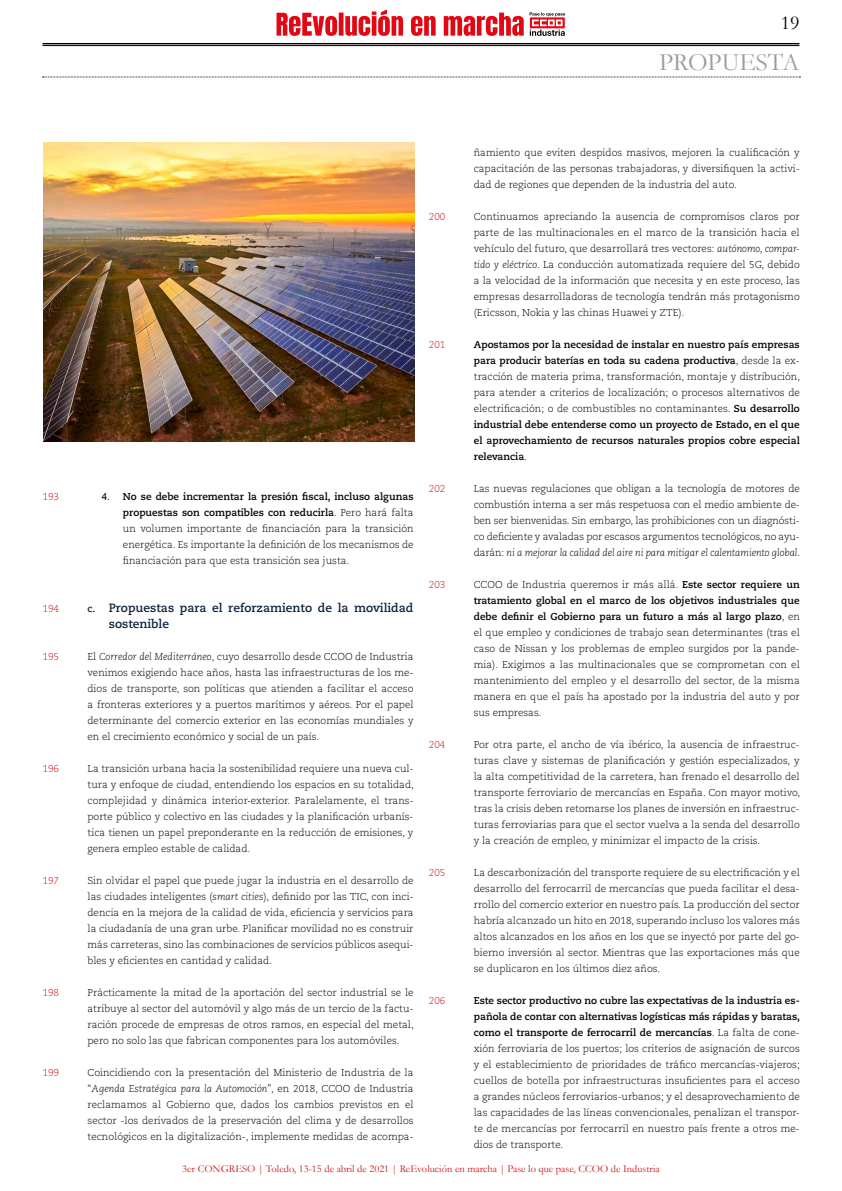
<style>
.page{position:relative;width:842px;height:1191px;background:#fff}
.page>*{position:absolute;margin:0;border:0;box-sizing:border-box;transform-origin:0 0}
.t1{font:25px "Garamond";color:#9d9d9c}
.t2{font:20px "Garamond";color:#000}
.t3{font:700 12px/16px "Caecilia";color:#0f243e}
.t4{font:10.5px "Garamond";color:#cd1719}
.t5{font:300 10px/16px "Caecilia";color:#000;text-align:justify}
.t6{font:700 10px/16px "Caecilia";color:#000;text-align:justify}
.t7{font:300 10px "Caecilia";color:#cd1719}
.s1{font-family:"Arial";font-weight:400}
.s2{font-weight:700}
.s3{font-size:10px}
.s4{font-style:italic}
.s5{font-weight:300}
</style>
<div class="page">
<svg style="left:276px;top:9px;width:248px;height:27px"></svg>
<svg style="left:530px;top:12px;width:35px;height:24px"></svg>
<hr style="left:43px;top:45px;width:756px;height:1px;background:#000">
<hr style="left:43px;top:43px;width:756px;height:1px;background:#000">
<svg style="left:43px;top:77px;width:757px;height:1px"></svg>
<img style="left:43px;top:143px;width:372px;height:299px">
<h2 class="t2" style="left:781px;top:11px;width:20px">19</h2>
<h1 class="t1" style="left:659px;top:47px;width:142px">PROPUESTA</h1>
<p class="t7" style="left:43px;top:491px;width:18px">193</p>
<p class="t7" style="left:43px;top:603px;width:18px">194</p>
<p class="t7" style="left:43px;top:651px;width:18px">195</p>
<p class="t7" style="left:43px;top:763px;width:18px">196</p>
<p class="t7" style="left:43px;top:875px;width:18px">197</p>
<p class="t7" style="left:43px;top:987px;width:18px">198</p>
<p class="t7" style="left:43px;top:1067px;width:18px">199</p>
<p class="t7" style="left:429px;top:211px;width:18px">200</p>
<p class="t7" style="left:429px;top:339px;width:18px">201</p>
<p class="t5" style="left:123px;top:489px;width:292px;text-indent:-21px"><span class="s1">4.</span> <span class="s2">No se debe incrementar la presión fiscal, incluso algunas propuestas son compatibles con reducirla</span>. Pero hará falta un volumen importante de financiación para la transición energética. Es importante la definición de los mecanismos de financiación para que esta transición sea justa.</p>
<p class="t3" style="left:109px;top:600px;width:306px;text-indent:-21px"><span class="s3">c.</span> Propuestas para el reforzamiento de la movilidad sostenible</p>
<p class="t5" style="left:88px;top:649px;width:328px">El <span class="s4">Corredor del Mediterráneo</span>, cuyo desarrollo desde CCOO de Industria venimos exigiendo hace años, hasta las infraestructuras de los me&shy;dios de transporte, son políticas que atienden a facilitar el acceso a fronteras exteriores y a puertos marítimos y aéreos. Por el papel determinante del comercio exterior en las economías mundiales y en el crecimiento económico y social de un país.</p>
<p class="t5" style="left:88px;top:761px;width:328px">La transición urbana hacia la sostenibilidad requiere una nueva cul&shy;tura y enfoque de ciudad, entendiendo los espacios en su totalidad, complejidad y dinámica interior-exterior. Paralelamente, el trans&shy;porte público y colectivo en las ciudades y la planificación urbanís&shy;tica tienen un papel preponderante en la reducción de emisiones, y genera empleo estable de calidad.</p>
<p class="t5" style="left:88px;top:873px;width:328px">Sin olvidar el papel que puede jugar la industria en el desarrollo de las ciudades inteligentes (<span class="s4">smart cities</span>), definido por las TIC, con inci&shy;dencia en la mejora de la calidad de vida, eficiencia y servicios para la ciudadanía de una gran urbe. Planificar movilidad no es construir más carreteras, sino las combinaciones de servicios públicos asequi&shy;bles y eficientes en cantidad y calidad.</p>
<p class="t5" style="left:88px;top:985px;width:328px">Prácticamente la mitad de la aportación del sector industrial se le atribuye al sector del automóvil y algo más de un tercio de la factu&shy;ración procede de empresas de otros ramos, en especial del metal, pero no solo las que fabrican componentes para los automóviles.</p>
<p class="t5" style="left:88px;top:1065px;width:328px">Coincidiendo con la presentación del Ministerio de Industria de la “<span class="s4">Agenda Estratégica para la Automoción</span>”, en 2018, CCOO de Industria reclamamos al Gobierno que, dados los cambios previstos en el sector -los derivados de la preservación del clima y de desarrollos tecnológicos en la digitalización-, implemente medidas de acompa-</p>
<p class="t7" style="left:429px;top:483px;width:18px">202</p>
<p class="t7" style="left:429px;top:579px;width:18px">203</p>
<p class="t7" style="left:429px;top:739px;width:18px">204</p>
<p class="t7" style="left:429px;top:867px;width:18px">205</p>
<p class="t7" style="left:429px;top:995px;width:18px">206</p>
<p class="t5" style="left:474px;top:145px;width:327px">ñamiento que eviten despidos masivos, mejoren la cualificación y capacitación de las personas trabajadoras, y diversifiquen la activi&shy;dad de regiones que dependen de la industria del auto.</p>
<p class="t5" style="left:474px;top:209px;width:328px">Continuamos apreciando la ausencia de compromisos claros por parte de las multinacionales en el marco de la transición hacia el vehículo del futuro, que desarrollará tres vectores: <span class="s4">autónomo, compar&shy;tido y eléctrico</span>. La conducción automatizada requiere del 5G, debido a la velocidad de la información que necesita y en este proceso, las empresas desarrolladoras de tecnología tendrán más protagonismo (Ericsson, Nokia y las chinas Huawei y ZTE).</p>
<p class="t6" style="left:474px;top:337px;width:328px">Apostamos por la necesidad de instalar en nuestro país empresas para producir baterías en toda su cadena productiva<span class="s5">, desde la ex&shy;tracción de materia prima, transformación, montaje y distribución, para atender a criterios de localización; o procesos alternativos de electrificación; o de combustibles no contaminantes.</span> Su desarrollo industrial debe entenderse como un proyecto de Estado, en el que el aprovechamiento de recursos naturales propios cobre especial relevancia<span class="s5">.</span></p>
<p class="t5" style="left:474px;top:481px;width:328px">Las nuevas regulaciones que obligan a la tecnología de motores de combustión interna a ser más respetuosa con el medio ambiente de&shy;ben ser bienvenidas. Sin embargo, las prohibiciones con un diagnósti&shy;co deficiente y avaladas por escasos argumentos tecnológicos, no ayu&shy;darán: <span class="s4">ni a mejorar la calidad del aire ni para mitigar el calentamiento global</span>.</p>
<p class="t5" style="left:474px;top:577px;width:328px">CCOO de Industria queremos ir más allá. <span class="s2">Este sector requiere un tratamiento global en el marco de los objetivos industriales que debe definir el Gobierno para un futuro a más al largo plazo</span>, en el que empleo y condiciones de trabajo sean determinantes (tras el caso de Nissan y los problemas de empleo surgidos por la pande&shy;mia). Exigimos a las multinacionales que se comprometan con el mantenimiento del empleo y el desarrollo del sector, de la misma manera en que el país ha apostado por la industria del auto y por sus empresas.</p>
<p class="t5" style="left:474px;top:737px;width:328px">Por otra parte, el ancho de vía ibérico, la ausencia de infraestruc&shy;turas clave y sistemas de planificación y gestión especializados, y la alta competitividad de la carretera, han frenado el desarrollo del transporte ferroviario de mercancías en España. Con mayor motivo, tras la crisis deben retomarse los planes de inversión en infraestruc&shy;turas ferroviarias para que el sector vuelva a la senda del desarrollo y la creación de empleo, y minimizar el impacto de la crisis.</p>
<p class="t5" style="left:474px;top:865px;width:328px">La descarbonización del transporte requiere de su electrificación y el desarrollo del ferrocarril de mercancías que pueda facilitar el desa&shy;rrollo del comercio exterior en nuestro país. La producción del sector habría alcanzado un hito en 2018, superando incluso los valores más altos alcanzados en los años en los que se inyectó por parte del go&shy;bierno inversión al sector. Mientras que las exportaciones más que se duplicaron en los últimos diez años.</p>
<p class="t5" style="left:474px;top:993px;width:328px"><span class="s2">Este sector productivo no cubre las expectativas de la industria es&shy;pañola de contar con alternativas logísticas más rápidas y baratas, como el transporte de ferrocarril de mercancías</span>. La falta de cone&shy;xión ferroviaria de los puertos; los criterios de asignación de surcos y el establecimiento de prioridades de tráfico mercancías-viajeros; cuellos de botella por infraestructuras insuficientes para el acceso a grandes núcleos ferroviarios-urbanos; y el desaprovechamiento de las capacidades de las líneas convencionales, penalizan el transpor&shy;te de mercancías por ferrocarril en nuestro país frente a otros me&shy;dios de transporte.</p>
<p class="t4" style="left:182px;top:1162px;width:479px">3er CONGRESO | Toledo, 13-15 de abril de 2021 | ReEvolución en marcha | Pase lo que pase, CCOO de Industria</p>
</div>
